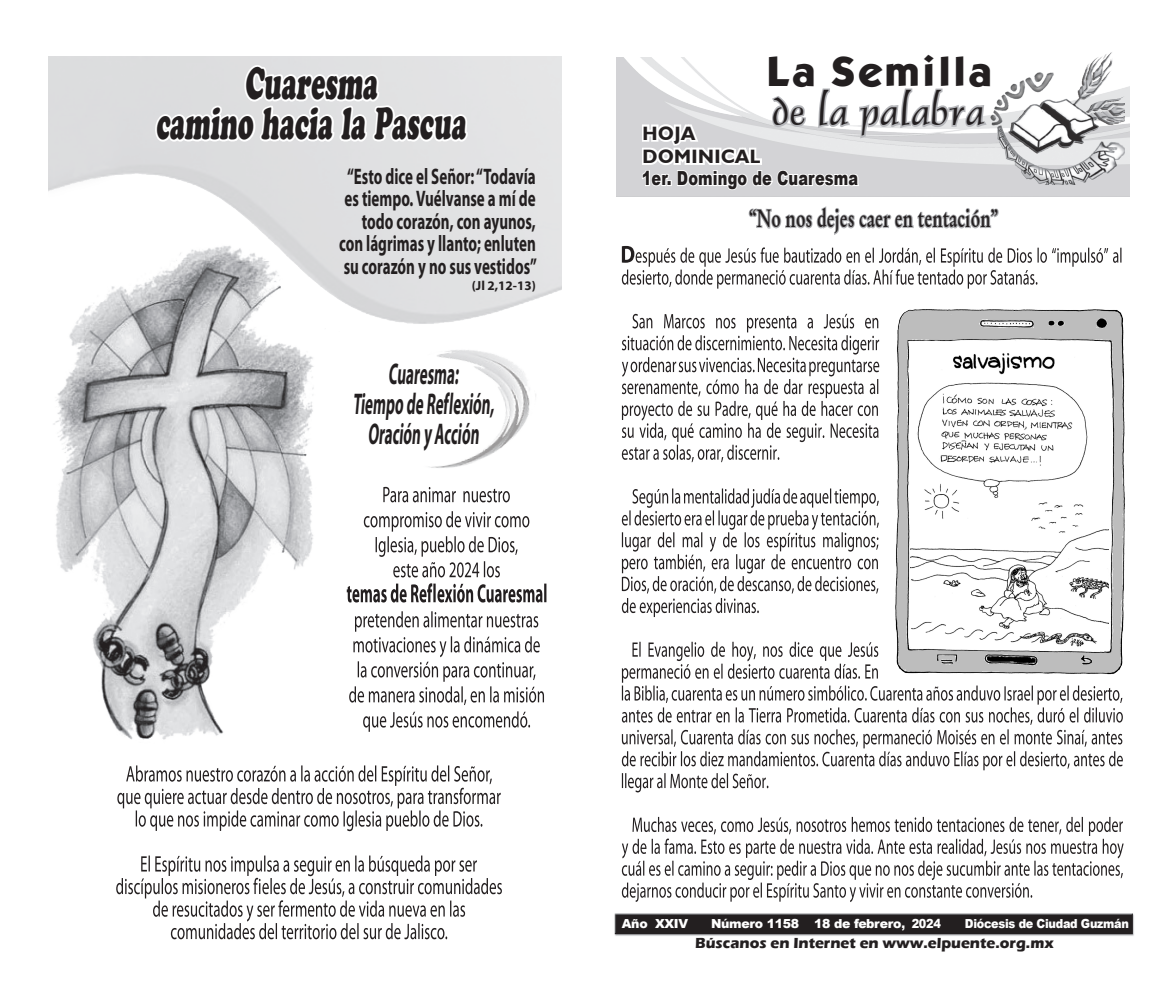
<style>
.page{position:relative;width:1170px;height:993px;background:#fff}
.page>*{position:absolute;margin:0;border:0;box-sizing:border-box;transform-origin:0 0}
._1_TEXTO_PUENTE{font:45px "Cooper Black Std";color:#231f20;scale:.55 1}
._1_TEXTO_PUENTE-2{font:37.75px "Dauphin Plain";letter-spacing:.025em;color:#231f20;scale:1.12 1}
._1_TEXTO_PUENTE-3{font:36.38px "Kabana Bold Plain";letter-spacing:.025em;color:#231f20;scale:1.04 1}
._1_TEXTO_PUENTE-4{font:700 30px "Myriad Pro";color:#231f20;scale:.5 1}
._1_TEXTO_PUENTE-5{font:700 24.75px "Original Garamond BT";letter-spacing:.01em;color:#231f20;scale:.7 1}
.t1{font:700 22.5px/22.5px "Myriad Pro";color:#231f20;text-align:right;scale:.67 1}
.t2{font:900 19.38px "Arial";letter-spacing:.01em;color:#231f20;scale:.75 1}
._1_TEXTO_PUENTE-6{font:700 19.38px "Humanist 521 BT";letter-spacing:.025em;color:#231f20}
._1_TEXTO_PUENTE-7{font:700 15px "Eras ITC";color:#231f20}
.t3{font:700 13.12px "Myriad Pro";color:#231f20}
.t4{font:900 12.5px "Arial";letter-spacing:-.025em;color:#fff}
.t5{font:900 12.5px "Arial";letter-spacing:-.025em;color:#fff;scale:.9 1}
</style>
<div class="page">
<svg style="left:621px;top:246px;width:500px;height:42px"></svg>
<svg style="left:621px;top:314px;width:258px;height:148px"></svg>
<svg style="left:621px;top:488px;width:257px;height:129px"></svg>
<svg style="left:621px;top:641px;width:501px;height:151px"></svg>
<svg style="left:621px;top:816px;width:502px;height:85px"></svg>
<img style="left:894px;top:309px;width:231px;height:365px">
<img style="left:614px;top:913px;width:520px;height:22px">
<svg style="left:640px;top:57px;width:348px;height:134px"></svg>
<img style="left:985px;top:52px;width:139px;height:133px">
<svg style="left:748px;top:206px;width:251px;height:29px"></svg>
<img style="left:53px;top:241px;width:270px;height:499px">
<svg style="left:153px;top:56px;width:317px;height:149px"></svg>
<svg style="left:383px;top:488px;width:127px;height:14px"></svg>
<svg style="left:364px;top:511px;width:165px;height:66px"></svg>
<svg style="left:347px;top:583px;width:199px;height:19px"></svg>
<svg style="left:349px;top:611px;width:195px;height:94px"></svg>
<svg style="left:363px;top:711px;width:167px;height:20px"></svg>
<svg style="left:117px;top:765px;width:383px;height:65px"></svg>
<svg style="left:116px;top:855px;width:386px;height:83px"></svg>
<img style="left:345px;top:303px;width:191px;height:185px">
<p class="_1_TEXTO_PUENTE" style="left:244px;top:56px;width:251px">Cuaresma</p>
<p class="_1_TEXTO_PUENTE" style="left:156px;top:96px;width:574px">camino hacia la Pascua</p>
<p class="t1" style="left:339px;top:164px;width:296px">“Esto dice el Señor: “Todavía es tiempo. Vuélvanse a mí de todo corazón, con ayunos, con lágrimas y llanto; enluten su corazón y no sus vestidos”</p>
<p class="t3" style="left:471px;top:276px;width:66px">(Jl 2,12-13)</p>
<p class="_1_TEXTO_PUENTE-4" style="left:388px;top:354px;width:148px">Cuaresma:</p>
<p class="_1_TEXTO_PUENTE-4" style="left:352px;top:384px;width:290px">Tiempo de Reflexión,</p>
<p class="_1_TEXTO_PUENTE-4" style="left:368px;top:414px;width:230px">Oración y Acción</p>
<p class="_1_TEXTO_PUENTE-3" style="left:766px;top:45px;width:218px">La Semilla</p>
<p class="_1_TEXTO_PUENTE-2" style="left:772px;top:89px;width:190px">de la palabra</p>
<p class="_1_TEXTO_PUENTE-6" style="left:642px;top:121px;width:54px">HOJA</p>
<p class="_1_TEXTO_PUENTE-6" style="left:642px;top:144px;width:119px">DOMINICAL</p>
<p class="t2" style="left:641px;top:164px;width:290px">1er. Domingo de Cuaresma</p>
<p class="_1_TEXTO_PUENTE-5" style="left:749px;top:203px;width:357px">“No nos dejes caer en tentación”</p>
<p class="t4" style="left:622px;top:914px;width:68px">Año XXIV</p>
<p class="t4" style="left:711px;top:914px;width:231px">Número 1158 18 de febrero, 2024</p>
<p class="t5" style="left:964px;top:914px;width:184px">Diócesis de Ciudad Guzmán</p>
<p class="_1_TEXTO_PUENTE-7" style="left:695px;top:934px;width:360px">Búscanos en Internet en www.elpuente.org.mx</p>
</div>
